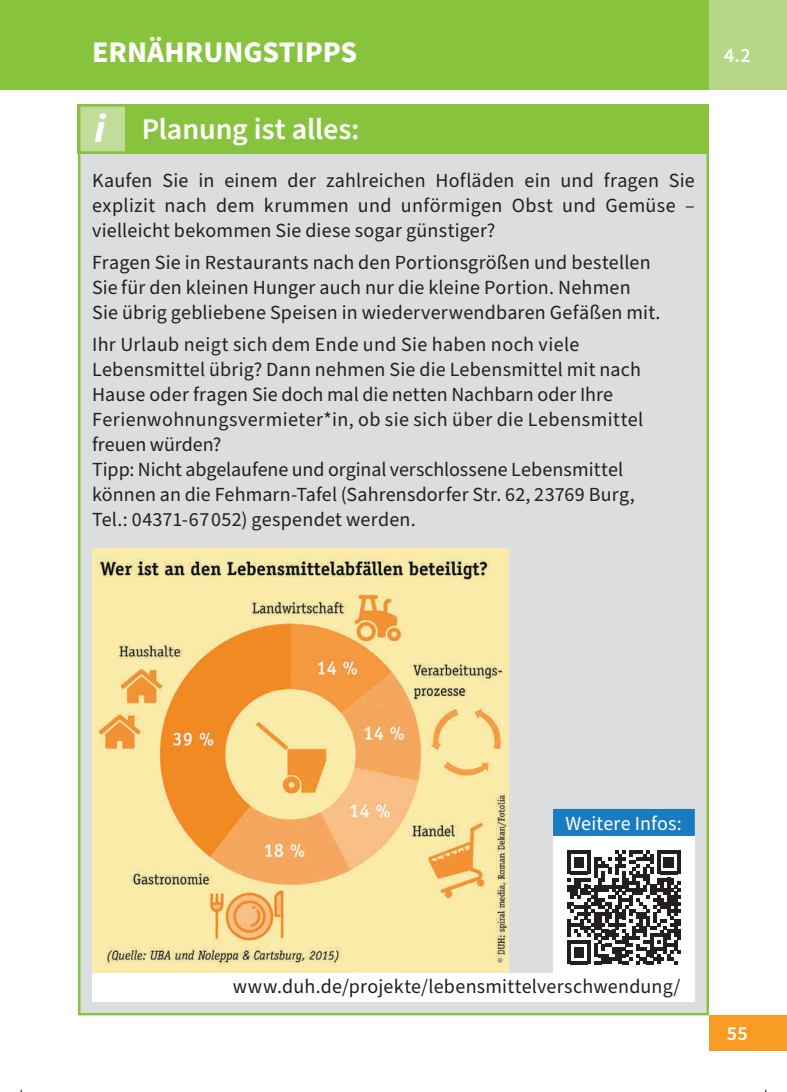
<style>
.page{position:relative;width:787px;height:1092px;background:#fff}
.page>*{position:absolute;margin:0;border:0;box-sizing:border-box;transform-origin:0 0}
.t1{font:600 30px "Source Sans Pro";letter-spacing:-.005em;color:#fff}
.t2{font:700 30px "Source Sans Pro";color:#fff}
.t3{font:20px/25px "Source Sans Pro";letter-spacing:.01em;color:#231f20}
.t4{font:20px "Source Sans Pro";letter-spacing:.01em;color:#fff}
.t5{font:600 20px "Source Sans Pro";color:#fff}
.s1{font-weight:700;font-style:italic;font-size:40px}
</style>
<div class="page">
<div style="left:0;top:0;width:786px;height:90px;background:#88c33e"></div>
<div style="left:78px;top:150px;width:631px;height:865px;background:#dcdddf;border:2px solid #88c33e"></div>
<img style="left:92px;top:548px;width:416px;height:424px">
<div style="left:78px;top:104px;width:631px;height:50px;background:#88c33e"></div>
<div style="left:79px;top:105px;width:47px;height:47px;background:#c2dd9a"></div>
<div style="left:78px;top:104px;width:49px;height:50px;border:2px solid #88c33e"></div>
<div style="left:709px;top:0;width:77px;height:90px;background:#b6d788"></div>
<div style="left:553px;top:808px;width:141px;height:28px;background:#1b7bc0"></div>
<div style="left:92px;top:972px;width:602px;height:29px;background:#fff"></div>
<div style="left:553px;top:836px;width:141px;height:136px;background:#fff"></div>
<svg style="left:567px;top:850px;width:114px;height:114px"></svg>
<div style="left:709px;top:1015px;width:77px;height:35px;background:#f89c23"></div>
<h1 class="t2" style="left:92px;top:32px;width:266px">ERNÄHRUNGSTIPPS</h1>
<p class="t5" style="left:724px;top:42px;width:28px">4.2</p>
<h1 class="t1" style="left:95px;top:109px;width:266px"><span class="s1">i</span> Planung ist alles:</h1>
<p class="t3" style="left:92px;top:168px;width:604px;text-align:justify">Kaufen Sie in einem der zahlreichen Hofläden ein und fragen Sie explizit nach dem krummen und unförmigen Obst und Gemüse – vielleicht bekommen Sie diese sogar günstiger?</p>
<p class="t3" style="left:92px;top:250px;width:570px">Fragen Sie in Restaurants nach den Portionsgrößen und bestellen<br>Sie für den kleinen Hunger auch nur die kleine Portion. Nehmen<br>Sie übrig gebliebene Speisen in wiederverwendbaren Gefäßen mit.</p>
<p class="t3" style="left:92px;top:332px;width:552px">Ihr Urlaub neigt sich dem Ende und Sie haben noch viele Lebensmittel übrig? Dann nehmen Sie die Lebensmittel mit nach Hause oder fragen Sie doch mal die netten Nachbarn oder Ihre Ferienwohnungsvermieter*in, ob sie sich über die Lebensmittel freuen würden?<br>Tipp: Nicht abgelaufene und orginal verschlossene Lebensmittel können an die Fehmarn-Tafel (Sahrensdorfer Str. 62, 23769 Burg, Tel.: 04371-67 052) gespendet werden.</p>
<p class="t4" style="left:565px;top:810px;width:118px">Weitere Infos:</p>
<p class="t3" style="left:233px;top:974px;width:449px">www.duh.de/projekte/lebensmittelverschwendung/</p>
<p class="t5" style="left:727px;top:1019px;width:22px">55</p>
</div>
